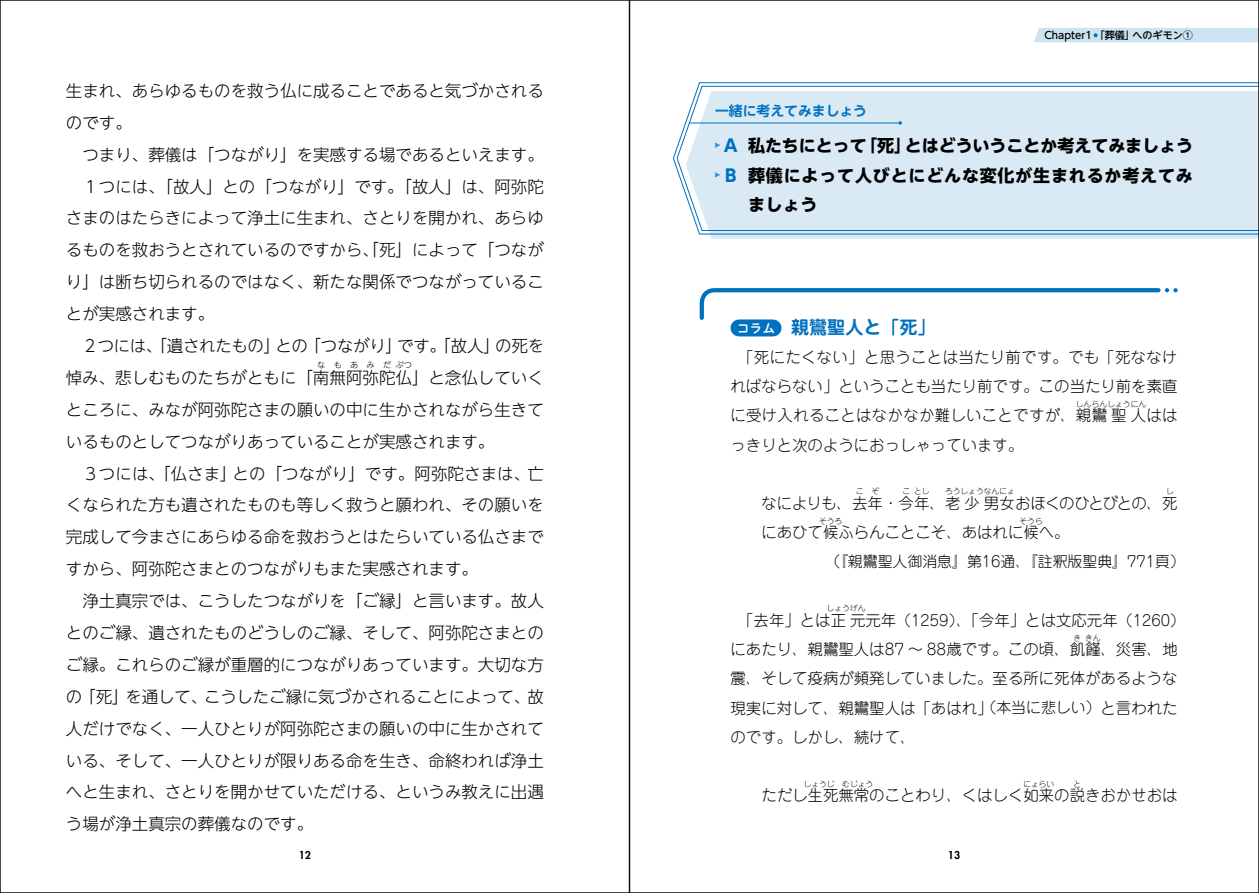
<style>
.page{position:relative;width:1259px;height:893px;background:#fff}
.page>*{position:absolute;margin:0;border:0;box-sizing:border-box;transform-origin:0 0}
.t1{font:700 18px "Jun 501 Pro";color:#0071be}
.t2{font:700 16.95px/29.7px "UD Shin Go NT Pr 6 N";letter-spacing:.05em;color:#000;text-align:justify}
.t3{font:700 16.95px/29.7px "UD Shin Go NT Pr 6 N";color:#0071be}
.t4{font:300 16.5px/32px "UD Shin Go NT Pr 6 N";color:#000}
.t5{font:300 16.5px "UD Shin Go NT Pr 6 N";letter-spacing:-.02em;color:#000}
.t6{font:300 15.45px/29.2px "Jun 101 Pro";color:#000;text-align:justify}
.t7{font:300 15.45px/29.2px "Jun 101 Pro";letter-spacing:.02em;color:#000;text-align:center}
.t8{font:300 14.85px "Jun 101 Pro";color:#000}
.t9{font:700 13.8px "UD Shin Go NT Pr 6 N De";color:#0071be}
.t10{font:800 10.65px "Futura Std";color:#000}
.t11{font:500 10.05px "UD Shin Go NT Pr 6 N";color:#000}
.t12{font:300 8.25px "UD Shin Go NT Pr 6 N";color:#000}
.t13{font:300 7.65px "Jun 101 Pro";color:#000}
.s1{font-family:"P Shuei M Go Std B";font-weight:400;font-size:12.75px;color:#fff}
.s2{font-size:14.85px}
</style>
<div class="page">
<svg style="left:699px;top:288px;width:478px;height:34px"></svg>
<div style="left:1034px;top:28px;width:223px;height:14px;background:#cce3f2"></div>
<svg style="left:710px;top:235px;width:547px;height:4px;background:#dcebf5"></svg>
<svg style="left:672px;top:82px;width:585px;height:153px"></svg>
<svg style="left:676px;top:86px;width:581px;height:145px;background:#d8e9f4"></svg>
<hr style="left:689px;top:123px;width:211px;height:1px;background:#0071be">
<svg style="left:898px;top:121px;width:4px;height:4px"></svg>
<svg style="left:715px;top:142px;width:5px;height:6px"></svg>
<svg style="left:715px;top:172px;width:5px;height:6px"></svg>
<div style="left:739px;top:319px;width:34px;height:17px;background:#0071be"></div>
<p class="t4" style="left:66px;top:74px;width:479px">生まれ、あらゆるものを救う仏に成ることであると気づかされるのです。</p>
<p class="t4" style="left:82px;top:138px;width:463px">つまり、葬儀は「つながり」を実感する場であるといえます。</p>
<p class="t4" style="left:82px;top:170px;width:463px">１つには、「故人」との「つながり」です。「故人」は、阿弥陀</p>
<p class="t4" style="left:66px;top:202px;width:479px">さまのはたらきによって浄土に生まれ、さとりを開かれ、あらゆ</p>
<p class="t4" style="left:66px;top:233px;width:479px">るものを救おうとされているのですから、「死」によって「つなが</p>
<p class="t4" style="left:66px;top:265px;width:479px">り」は断ち切られるのではなく、新たな関係でつながっているこ</p>
<p class="t4" style="left:66px;top:297px;width:150px">とが実感されます。</p>
<p class="t5" style="left:82px;top:332px;width:464px">２つには、「遺されたもの」との「つながり」です。「故人」の死を</p>
<p class="t4" style="left:66px;top:361px;width:479px">悼み、悲しむものたちがともに「南無阿弥陀仏」と念仏していく</p>
<p class="t12" style="left:317px;top:359px;width:10px">な</p>
<p class="t12" style="left:334px;top:359px;width:10px">も</p>
<p class="t12" style="left:350px;top:359px;width:10px">あ</p>
<p class="t12" style="left:367px;top:359px;width:10px">み</p>
<p class="t12" style="left:383px;top:359px;width:10px">だ</p>
<p class="t12" style="left:395px;top:359px;width:18px">ぶつ</p>
<p class="t4" style="left:66px;top:393px;width:479px">ところに、みなが阿弥陀さまの願いの中に生かされながら生きているものとしてつながりあっていることが実感されます。</p>
<p class="t4" style="left:66px;top:457px;width:479px;text-align:justify;text-indent:16px">３つには、「仏さま」との「つながり」です。阿弥陀さまは、亡くなられた方も遺されたものも等しく救うと願われ、その願いを完成して今まさにあらゆる命を救おうとはたらいている仏さまですから、阿弥陀さまとのつながりもまた実感されます。</p>
<p class="t4" style="left:66px;top:584px;width:479px;text-align:justify;text-indent:17px">浄土真宗では、こうしたつながりを「ご縁」と言います。故人とのご縁、遺されたものどうしのご縁、そして、阿弥陀さまとのご縁。これらのご縁が重層的につながりあっています。大切な方の「死」を通して、こうしたご縁に気づかされることによって、故人だけでなく、一人ひとりが阿弥陀さまの願いの中に生かされている、そして、一人ひとりが限りある命を生き、命終われば浄土へと生まれ、さとりを開かせていただける、というみ教えに出遇う場が浄土真宗の葬儀なのです。</p>
<p class="t10" style="left:299px;top:849px;width:14px">12</p>
<p class="t11" style="left:1044px;top:27px;width:150px">Chapter1 「葬儀」へのギモン①</p>
<p class="t9" style="left:715px;top:99px;width:154px">一緒に考えてみましょう</p>
<p class="t3" style="left:724px;top:130px;width:15px">A<br>B</p>
<p class="t2" style="left:748px;top:130px;width:446px">私たちにとって「死」とはどういうことか考えてみましょう葬儀によって人びとにどんな変化が生まれるか考えてみましょう</p>
<p class="t1" style="left:737px;top:313px;width:200px"><span class="s1">コラム</span> 親鸞聖人と「死」</p>
<p class="t7" style="left:730px;top:340px;width:448px">「死にたくない」と思うことは当たり前です。でも「死ななければならない」ということも当たり前です。この当たり前を素直に受け入れることはなかなか難しいことですが、親鸞聖人はは</p>
<p class="t13" style="left:1076px;top:398px;width:72px">しんらんしょうにん</p>
<p class="t6" style="left:730px;top:428px;width:294px">っきりと次のようにおっしゃっています。</p>
<p class="t13" style="left:856px;top:485px;width:9px">こ</p>
<p class="t13" style="left:871px;top:485px;width:9px">ぞ</p>
<p class="t13" style="left:902px;top:485px;width:9px">こ</p>
<p class="t13" style="left:914px;top:485px;width:17px">とし</p>
<p class="t13" style="left:945px;top:485px;width:71px">ろうしょうなんにょ</p>
<p class="t13" style="left:1166px;top:485px;width:9px">し</p>
<p class="t6" style="left:761px;top:516px;width:310px">にあひて候ふらんことこそ、あはれに候へ。</p>
<p class="t6" style="left:761px;top:487px;width:418px">なによりも、去年・今年、老少男女おほくのひとびとの、死</p>
<p class="t13" style="left:819px;top:515px;width:25px">そうろ</p>
<p class="t13" style="left:1019px;top:515px;width:25px">そうら</p>
<p class="t8" style="left:825px;top:550px;width:361px">（『親鸞聖人御消息』第16通、『註釈版聖典』771頁）</p>
<p class="t13" style="left:827px;top:602px;width:40px">しょうげん</p>
<p class="t6" style="left:730px;top:633px;width:448px">にあたり、親鸞聖人は87 ～ 88歳です。この頃、飢饉、災害、地</p>
<p class="t6" style="left:738px;top:604px;width:448px">「去年」とは正元元年<span class="s2">（1259）</span>、「今年」とは文応元年<span class="s2">（1260）</span></p>
<p class="t13" style="left:1073px;top:632px;width:9px">き</p>
<p class="t13" style="left:1085px;top:632px;width:17px">きん</p>
<p class="t6" style="left:730px;top:662px;width:448px">震、そして疫病が頻発していました。至る所に死体があるような現実に対して、親鸞聖人は「あはれ」<span class="s2">（本当に悲しい）</span>と言われたのです。しかし、続けて、</p>
<p class="t13" style="left:803px;top:778px;width:32px">しょうじ</p>
<p class="t13" style="left:842px;top:778px;width:32px">むじょう</p>
<p class="t13" style="left:1023px;top:778px;width:32px">にょらい</p>
<p class="t13" style="left:1073px;top:778px;width:9px">と</p>
<p class="t6" style="left:761px;top:779px;width:418px">ただし生死無常のことわり、くはしく如来の説きおかせおは</p>
<p class="t10" style="left:948px;top:849px;width:14px">13</p>
</div>
